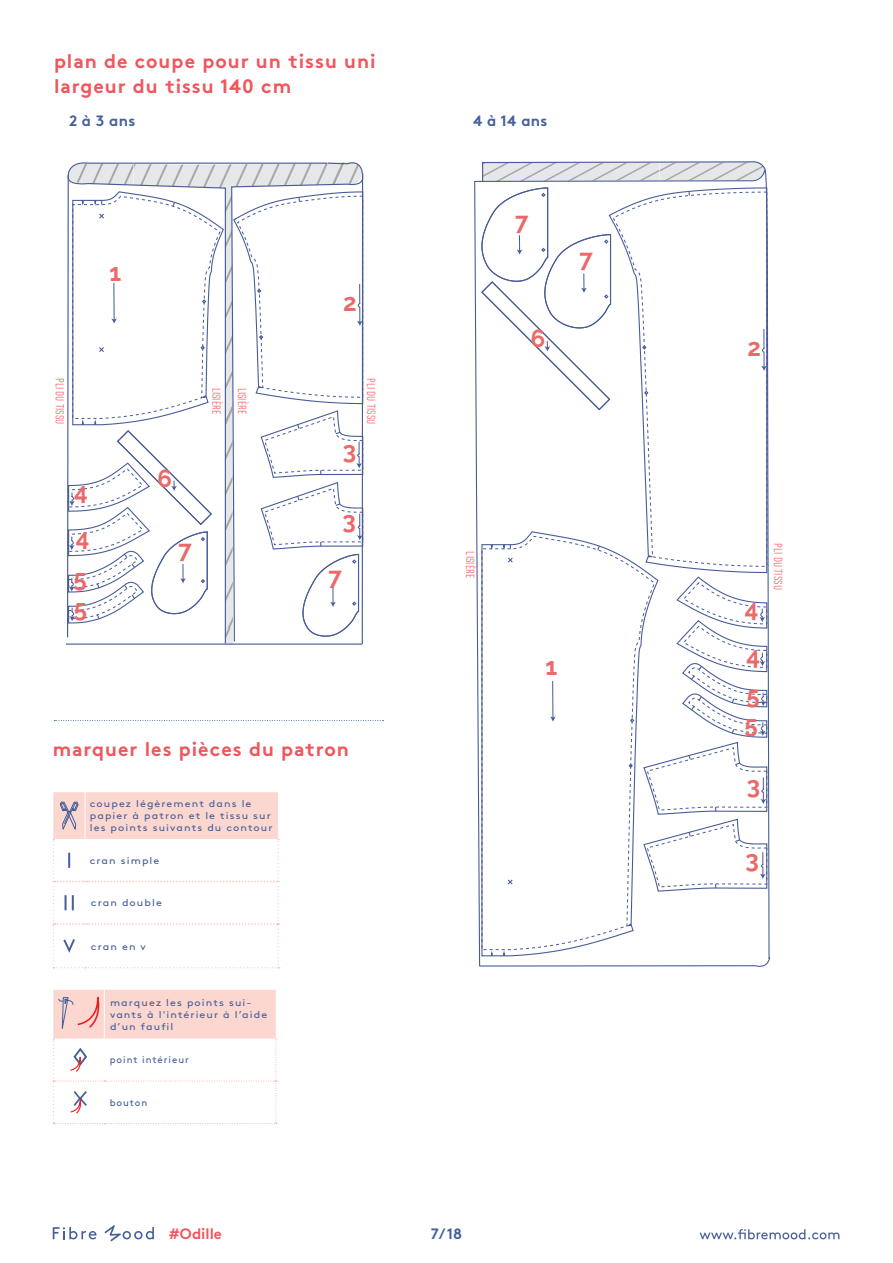
<style>
.page{position:relative;width:893px;height:1263px;background:#fff}
.page>*{position:absolute;margin:0;border:0;box-sizing:border-box;transform-origin:0 0}
.t1{font:700 24.45px/29.7px "Raleway";color:#ec6969}
.t2{font:700 19.5px/25.5px "Brown";letter-spacing:.05em;color:#f0565d}
.t3{font:700 15px "Brown";letter-spacing:.025em;color:#456099}
.t4{font:700 15px "Brown";color:#f0565d}
.t5{font:300 condensed 12px "DIN Next LT Pro";color:#f0565d}
.t6{font:9.75px/12px "Brown";letter-spacing:.1em;color:#456099;scale:1.11 1}
.t7{font:9.75px "Brown";letter-spacing:.1em;color:#456099}
</style>
<div class="page">
<svg style="left:699px;top:1229px;width:140px;height:10px"></svg>
<svg style="left:53px;top:1227px;width:44px;height:12px"></svg>
<svg style="left:104px;top:1225px;width:50px;height:16px"></svg>
<svg style="left:54px;top:720px;width:330px;height:1px"></svg>
<svg style="left:53px;top:792px;width:226px;height:176px"></svg>
<svg style="left:53px;top:990px;width:224px;height:134px"></svg>
<svg style="left:328px;top:162px;width:36px;height:481px"></svg>
<hr style="left:362px;top:173px;width:1px;height:471px;background:#475b97">
<svg style="left:67px;top:162px;width:261px;height:481px"></svg>
<svg style="left:67px;top:174px;width:154px;height:464px"></svg>
<hr style="left:66px;top:643px;width:296px;height:2px;background:#475b97">
<svg style="left:482px;top:161px;width:284px;height:8px;background:#caced8"></svg>
<svg style="left:474px;top:169px;width:296px;height:798px"></svg>
<h2 class="t2" style="left:54px;top:46px;width:323px">plan de coupe pour un tissu uni largeur du tissu 140 cm</h2>
<h3 class="t3" style="left:69px;top:109px;width:68px">2 à 3 ans</h3>
<h1 class="t1" style="left:109px;top:257px;width:13px">1</h1>
<h1 class="t1" style="left:343px;top:288px;width:15px">2</h1>
<p class="t5" style="left:67px;top:378px;width:48px;rotate:90deg">PLI DU TISSU</p>
<p class="t5" style="left:378px;top:378px;width:48px;rotate:90deg">PLI DU TISSU</p>
<p class="t5" style="left:223px;top:387px;width:28px;rotate:90deg">LISIÈRE</p>
<p class="t5" style="left:249px;top:387px;width:28px;rotate:90deg">LISIÈRE</p>
<h1 class="t1" style="left:74px;top:476px;width:15px">4</h1>
<h1 class="t1" style="left:76px;top:523px;width:15px">4</h1>
<h1 class="t1" style="left:74px;top:564px;width:15px">5<br>5</h1>
<h1 class="t1" style="left:158px;top:463px;width:16px">6</h1>
<h1 class="t1" style="left:179px;top:534px;width:15px">7</h1>
<h1 class="t1" style="left:343px;top:435px;width:15px">3</h1>
<h1 class="t1" style="left:342px;top:506px;width:15px">3</h1>
<h1 class="t1" style="left:328px;top:562px;width:15px">7</h1>
<h2 class="t2" style="left:53px;top:734px;width:298px">marquer les pièces du patron</h2>
<p class="t6" style="left:90px;top:797px;width:166px">coupez légèrement dans le papier à patron et le tissu sur les points suivants du contour</p>
<p class="t6" style="left:90px;top:854px;width:64px">cran simple</p>
<p class="t6" style="left:91px;top:896px;width:65px">cran double</p>
<p class="t6" style="left:91px;top:939px;width:51px">cran en v</p>
<p class="t6" style="left:110px;top:995px;width:143px">marquez les points sui&shy;vants à l'intérieur à l’aide d’un faufil</p>
<p class="t7" style="left:110px;top:1053px;width:81px">point intérieur</p>
<p class="t7" style="left:110px;top:1095px;width:39px">bouton</p>
<h3 class="t3" style="left:473px;top:108px;width:76px">4 à 14 ans</h3>
<h1 class="t1" style="left:515px;top:206px;width:15px">7</h1>
<h1 class="t1" style="left:531px;top:324px;width:16px">6</h1>
<h1 class="t1" style="left:579px;top:244px;width:15px">7</h1>
<p class="t5" style="left:477px;top:551px;width:28px;rotate:90deg">LISIÈRE</p>
<h1 class="t1" style="left:545px;top:651px;width:13px">1</h1>
<h3 class="t4" style="left:169px;top:1222px;width:54px">#Odille</h3>
<h3 class="t3" style="left:431px;top:1221px;width:33px">7/18</h3>
<h1 class="t1" style="left:747px;top:333px;width:15px">2</h1>
<h1 class="t1" style="left:745px;top:594px;width:15px">4</h1>
<h1 class="t1" style="left:746px;top:640px;width:15px">4</h1>
<h1 class="t1" style="left:745px;top:682px;width:17px;line-height:28.5px">5<br>5</h1>
<p class="t5" style="left:785px;top:543px;width:48px;rotate:90deg">PLI DU TISSU</p>
<h1 class="t1" style="left:747px;top:771px;width:15px">3</h1>
<h1 class="t1" style="left:745px;top:844px;width:15px">3</h1>
</div>
